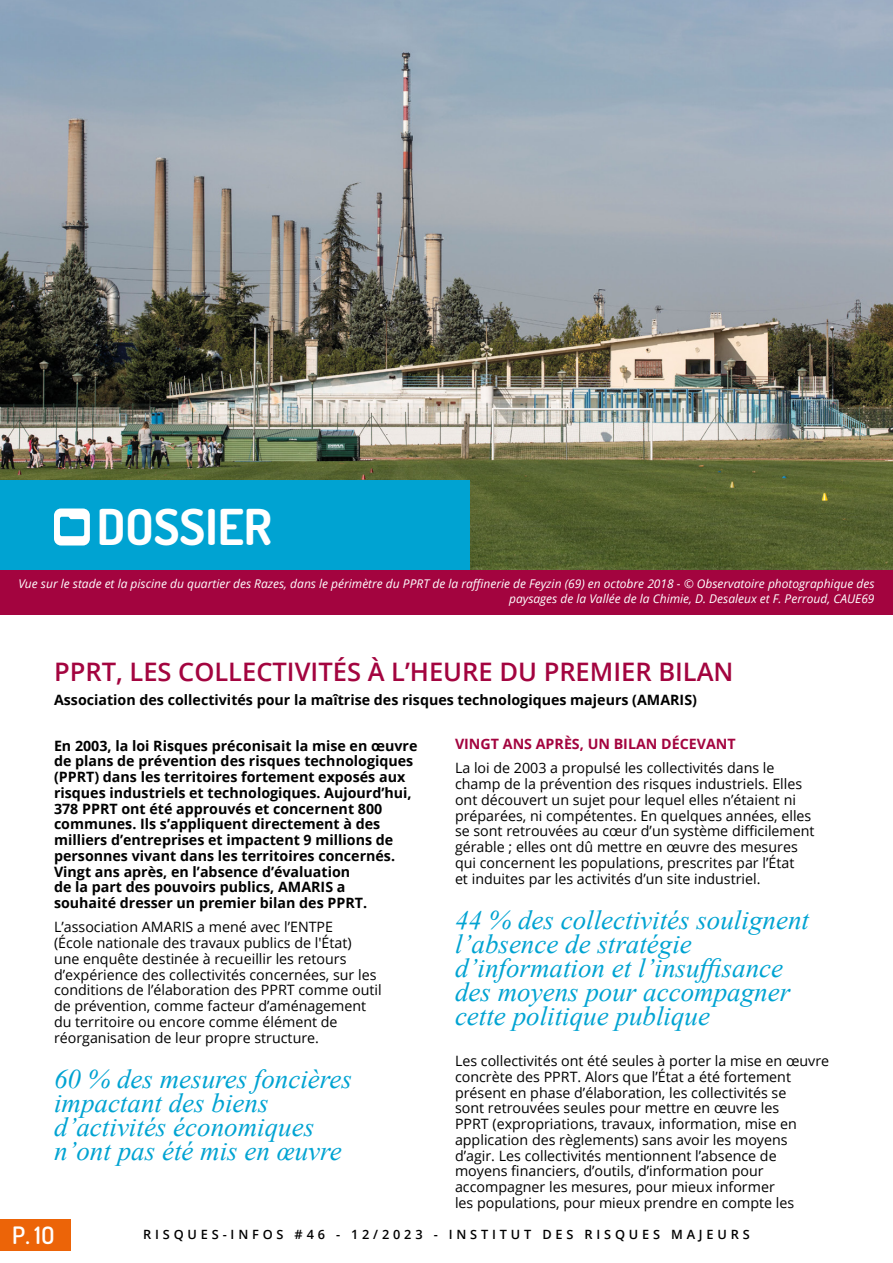
<style>
.page{position:relative;width:893px;height:1263px;background:#fff}
.page>*{position:absolute;margin:0;border:0;box-sizing:border-box;transform-origin:0 0}
.t1{font:700 49.5px "Dosis";color:#fff}
.Texte_mis_en_avant_2{font:italic 27px/24px "Times New Roman";color:#00a3d2}
.Grand_titre_violet{font:600 25.5px "Open Sans";color:#a3043f}
.t2{font:600 24px "Dosis";color:#fff}
.Texte_courant_2col{font:14.25px/15.8px "Open Sans";color:#000}
.Texte_courant_2col-2{font:700 14.25px/15.8px "Open Sans";color:#000}
.Texte_mis_en_avant_2-2{font:14.25px/15.8px "Open Sans";color:#000}
.Intro_et_auteurs{font:700 14.25px "Open Sans";color:#000}
.Titre_violet__2col{font:700 14.25px "Open Sans";color:#a3043f}
.t3{font:600 12.75px "Open Sans";letter-spacing:.3em;color:#000}
.t4{font:italic 12px/15.8px "Open Sans";color:#fff;text-align:right}
</style>
<div class="page">
<div style="left:0;top:1220px;width:70px;height:31px;background:#ec6408"></div>
<img style="left:0;top:0;width:893px;height:570px">
<div style="left:0;top:570px;width:893px;height:44px;background:#a3043f"></div>
<div style="left:0;top:481px;width:470px;height:89px;background:#00a3d2"></div>
<svg style="left:54px;top:508px;width:36px;height:37px"></svg>
<p class="t1" style="left:97px;top:495px;width:177px">DOSSIER</p>
<p class="t4" style="left:18px;top:575px;width:858px">Vue sur le stade et la piscine du quartier des Razes, dans le périmètre du PPRT de la raffinerie de Feyzin (69) en octobre 2018 - © Observatoire photographique des paysages de la Vallée de la Chimie, D. Desaleux et F. Perroud, CAUE69</p>
<p class="Grand_titre_violet" style="left:54px;top:654px;width:681px">PPRT, LES COLLECTIVITÉS À L’HEURE DU PREMIER BILAN</p>
<p class="Intro_et_auteurs" style="left:54px;top:690px;width:644px">Association des collectivités pour la maîtrise des risques technologiques majeurs (AMARIS)</p>
<p class="Texte_courant_2col-2" style="left:54px;top:737px;width:365px">En 2003, la loi Risques préconisait la mise en œuvre de plans de prévention des risques technologiques (PPRT) dans les territoires fortement exposés aux risques industriels et technologiques. Aujourd’hui, 378 PPRT ont été approuvés et concernent 800 communes. Ils s’appliquent directement à des milliers d’entreprises et impactent 9 millions de personnes vivant dans les territoires concernés.<br>Vingt ans après, en l’absence d’évaluation<br>de la part des pouvoirs publics, AMARIS a<br>souhaité dresser un premier bilan des PPRT.</p>
<p class="Texte_courant_2col" style="left:54px;top:919px;width:329px">L’association AMARIS a mené avec l’ENTPE<br>(École nationale des travaux publics de l'État)<br>une enquête destinée à recueillir les retours d’expérience des collectivités concernées, sur les conditions de l’élaboration des PPRT comme outil de prévention, comme facteur d’aménagement du territoire ou encore comme élément de réorganisation de leur propre structure.</p>
<p class="Texte_mis_en_avant_2" style="left:54px;top:1066px;width:299px">60 % des mesures foncières impactant des biens d’activités économiques n’ont pas été mis en œuvre</p>
<p class="Titre_violet__2col" style="left:455px;top:734px;width:282px">VINGT ANS APRÈS, UN BILAN DÉCEVANT</p>
<p class="Texte_courant_2col" style="left:455px;top:760px;width:361px">La loi de 2003 a propulsé les collectivités dans le champ de la prévention des risques industriels. Elles ont découvert un sujet pour lequel elles n’étaient ni préparées, ni compétentes. En quelques années, elles se sont retrouvées au cœur d’un système difficilement gérable ; elles ont dû mettre en œuvre des mesures qui concernent les populations, prescrites par l’État<br>et induites par les activités d’un site industriel.</p>
<p class="Texte_mis_en_avant_2" style="left:455px;top:907px;width:355px">44 % des collectivités soulignent l’absence de stratégie d’information et l’insuffisance des moyens pour accompagner cette politique publique</p>
<p class="Texte_mis_en_avant_2-2" style="left:455px;top:1053px;width:376px">Les collectivités ont été seules à porter la mise en œuvre concrète des PPRT. Alors que l’État a été fortement présent en phase d’élaboration, les collectivités se<br>sont retrouvées seules pour mettre en œuvre les<br>PPRT (expropriations, travaux, information, mise en application des règlements) sans avoir les moyens d’agir. Les collectivités mentionnent l’absence de moyens financiers, d’outils, d’information pour accompagner les mesures, pour mieux informer<br>les populations, pour mieux prendre en compte les</p>
<p class="t2" style="left:12px;top:1220px;width:44px">P. 1O</p>
<p class="t3" style="left:143px;top:1226px;width:608px">RISQUES-INFOS #46 - 12/2023 - INSTITUT DES RISQUES MAJEURS</p>
</div>
